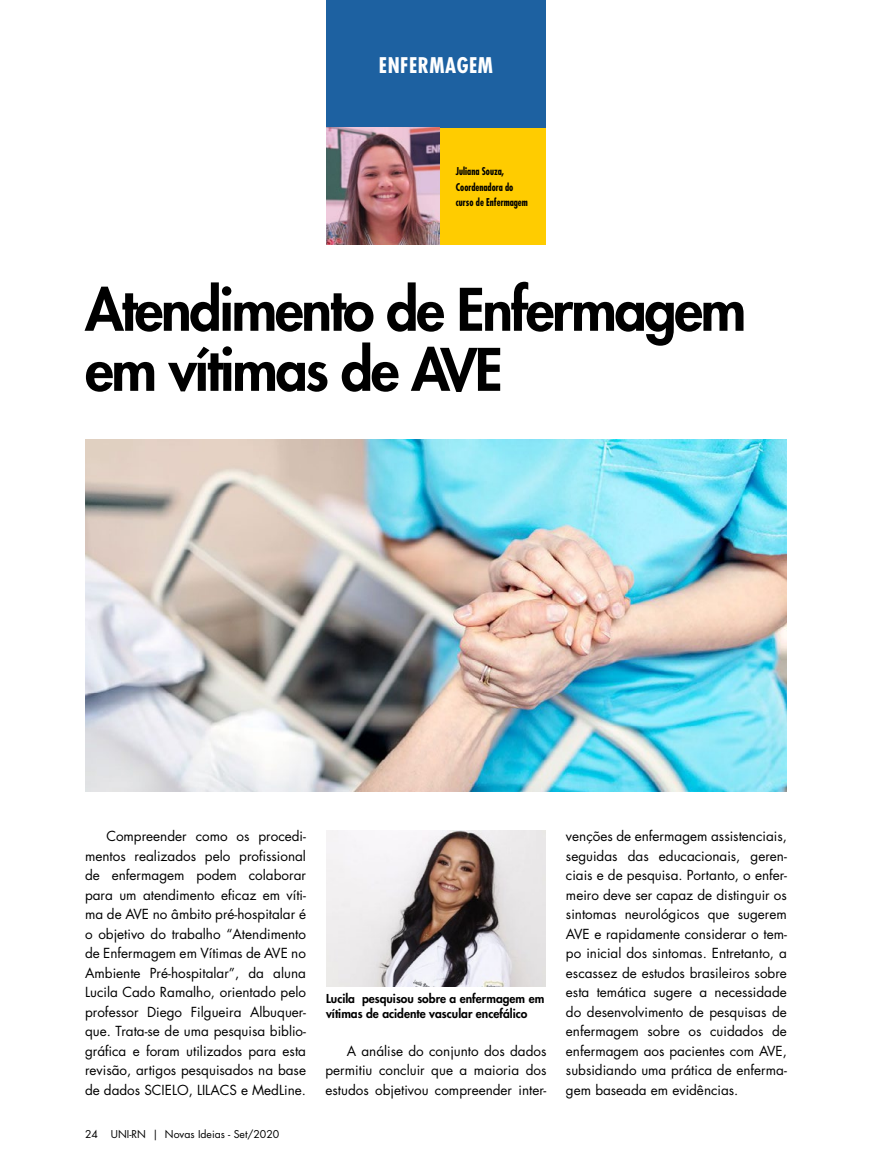
<style>
.page{position:relative;width:872px;height:1170px;background:#fff}
.page>*{position:absolute;margin:0;border:0;box-sizing:border-box;transform-origin:0 0}
.t1{font:800 57px/60px "Futura Std";letter-spacing:-.04em;color:#000}
.t2{font:700 condensed 21px "Futura Std";letter-spacing:.025em;color:#fff}
.t3{font:13.5px/19.5px "Futura Std";color:#000;text-align:justify}
.t4{font:800 12px/15px "Futura Std";color:#000}
.t5{font:700 condensed 10.5px/15px "Futura Std";color:#000;scale:.9 1}
.t6{font:10.5px "Futura Std";color:#000}
</style>
<div class="page">
<img style="left:85px;top:440px;width:702px;height:351px">
<div style="left:326px;top:128px;width:220px;height:117px;background:#fc0"></div>
<div style="left:326px;top:0;width:220px;height:128px;background:#1d61a1"></div>
<img style="left:326px;top:128px;width:113px;height:117px">
<img style="left:326px;top:830px;width:220px;height:156px">
<h2 class="t2" style="left:379px;top:52px;width:116px">ENFERMAGEM</h2>
<p class="t5" style="left:456px;top:164px;width:81px">Juliana Souza,<br>Coordenadora do curso de Enfermagem</p>
<h1 class="t1" style="left:85px;top:280px;width:663px">Atendimento de Enfermagem em vítimas de AVE</h1>
<p class="t3" style="left:85px;top:826px;width:222px;text-indent:21px">Compreender como os procedi&shy;mentos realizados pelo profissional de enfermagem podem colaborar para um atendimento eficaz em víti&shy;ma de AVE no âmbito pré-hospitalar é o objetivo do trabalho “Atendimento de Enfermagem em Vítimas de AVE no Ambiente Pré-hospitalar”, da aluna Lucila Cado Ramalho, orientado pelo professor Diego Filgueira Albuquer&shy;que. Trata-se de uma pesquisa biblio&shy;gráfica e foram utilizados para esta revisão, artigos pesquisados na base de dados SCIELO, LILACS e MedLine.</p>
<p class="t6" style="left:85px;top:1127px;width:196px">24 UNI-RN | Novas Ideias - Set/2020</p>
<p class="t4" style="left:326px;top:991px;width:220px">Lucila pesquisou sobre a enfermagem em vítimas de acidente vascular encefálico</p>
<p class="t3" style="left:325px;top:1041px;width:222px;text-indent:21px">A análise do conjunto dos dados permitiu concluir que a maioria dos estudos objetivou compreender inter-</p>
<p class="t3" style="left:566px;top:826px;width:222px">venções de enfermagem assistenciais, seguidas das educacionais, geren&shy;ciais e de pesquisa. Portanto, o enfer&shy;meiro deve ser capaz de distinguir os sintomas neurológicos que sugerem AVE e rapidamente considerar o tem&shy;po inicial dos sintomas. Entretanto, a escassez de estudos brasileiros sobre esta temática sugere a necessidade do desenvolvimento de pesquisas de enfermagem sobre os cuidados de enfermagem aos pacientes com AVE, subsidiando uma prática de enferma&shy;gem baseada em evidências.</p>
</div>
